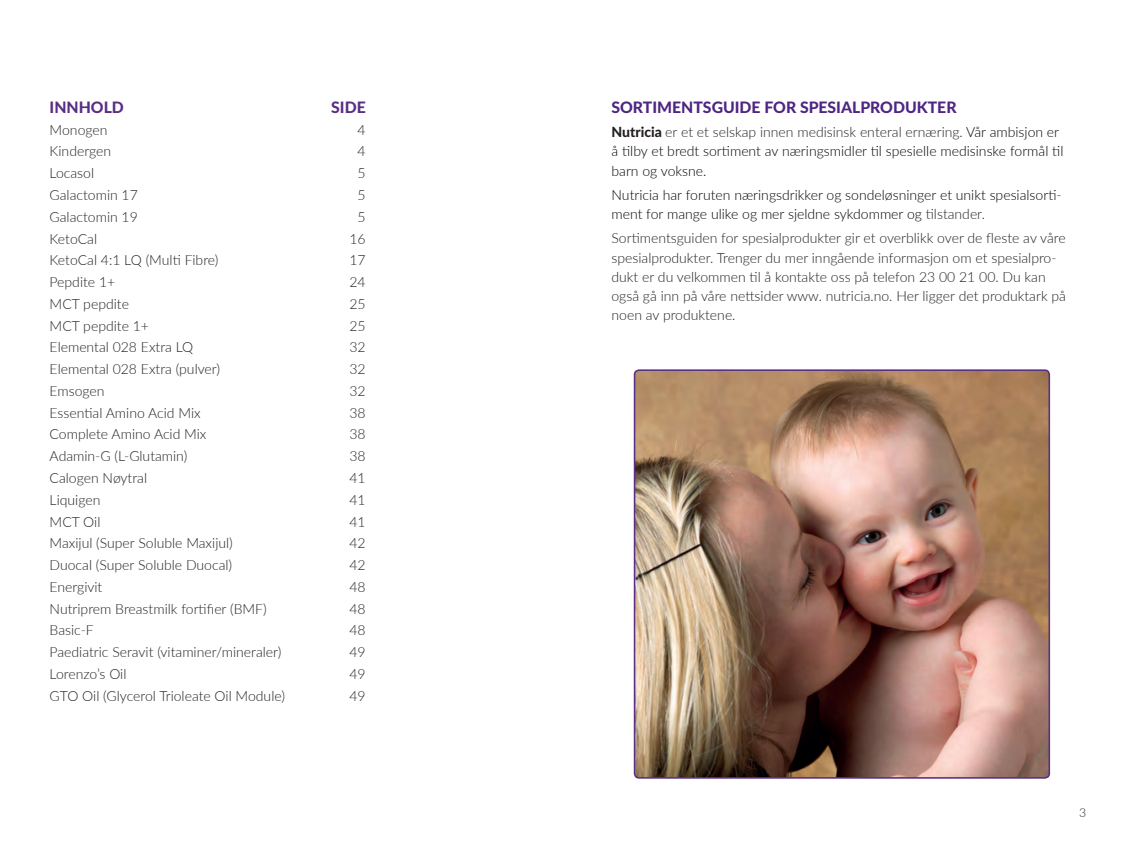
<style>
.page{position:relative;width:1122px;height:844px;background:#fff}
.page>*{position:absolute;margin:0;border:0;box-sizing:border-box;transform-origin:0 0}
.t1{font:800 15.75px "Lato";color:#4e2582}
.t2{font:800 15.75px "Lato";color:#592e84}
.t3{font:300 14px/19.2px "Lato";color:#231f20}
.t4{font:300 14px/19.2px "Lato";color:#000}
.t5{font:300 12.25px "Lato";color:#231f20}
.s1{font-weight:800;color:#231f20}
.s2{color:#231f20}
</style>
<div class="page">
<img style="left:636px;top:372px;width:410px;height:403px">
<div style="left:633px;top:369px;width:416px;height:409px;border:2px solid #592e84;border-radius:4px"></div>
<p class="t2" style="left:50px;top:95px;width:76px">INNHOLD</p>
<p class="t2" style="left:331px;top:95px;width:36px">SIDE</p>
<p class="t3" style="left:50px;top:119px;width:59px">Monogen</p>
<p class="t3" style="left:357px;top:119px;width:10px">4</p>
<p class="t3" style="left:50px;top:141px;width:63px">Kindergen</p>
<p class="t3" style="left:357px;top:141px;width:10px">4</p>
<p class="t3" style="left:50px;top:163px;width:46px">Locasol</p>
<p class="t3" style="left:357px;top:163px;width:10px">5</p>
<p class="t3" style="left:50px;top:185px;width:90px">Galactomin 17</p>
<p class="t3" style="left:357px;top:185px;width:10px">5</p>
<p class="t3" style="left:50px;top:206px;width:90px">Galactomin 19</p>
<p class="t3" style="left:357px;top:206px;width:10px">5</p>
<p class="t3" style="left:50px;top:228px;width:49px">KetoCal</p>
<p class="t3" style="left:349px;top:228px;width:18px">16</p>
<p class="t3" style="left:50px;top:250px;width:170px">KetoCal 4:1 LQ (Multi Fibre)</p>
<p class="t3" style="left:349px;top:250px;width:18px">17</p>
<p class="t3" style="left:50px;top:272px;width:67px">Pepdite 1+</p>
<p class="t3" style="left:349px;top:272px;width:18px">24</p>
<p class="t3" style="left:50px;top:293px;width:81px">MCT pepdite</p>
<p class="t3" style="left:349px;top:293px;width:18px">25</p>
<p class="t3" style="left:50px;top:315px;width:101px">MCT pepdite 1+</p>
<p class="t3" style="left:349px;top:315px;width:18px">25</p>
<p class="t3" style="left:50px;top:337px;width:145px">Elemental 028 Extra LQ</p>
<p class="t3" style="left:349px;top:337px;width:18px">32</p>
<p class="t3" style="left:50px;top:359px;width:172px">Elemental 028 Extra (pulver)</p>
<p class="t3" style="left:349px;top:359px;width:18px">32</p>
<p class="t3" style="left:50px;top:380px;width:56px">Emsogen</p>
<p class="t3" style="left:349px;top:380px;width:18px">32</p>
<p class="t3" style="left:50px;top:402px;width:153px">Essential Amino Acid Mix</p>
<p class="t3" style="left:349px;top:402px;width:18px">38</p>
<p class="t3" style="left:50px;top:424px;width:158px">Complete Amino Acid Mix</p>
<p class="t3" style="left:349px;top:424px;width:18px">38</p>
<p class="t3" style="left:50px;top:446px;width:139px">Adamin-G (L-Glutamin)</p>
<p class="t3" style="left:349px;top:446px;width:18px">38</p>
<p class="t3" style="left:50px;top:467px;width:99px">Calogen Nøytral</p>
<p class="t3" style="left:349px;top:467px;width:18px">41</p>
<p class="t3" style="left:50px;top:489px;width:52px">Liquigen</p>
<p class="t3" style="left:349px;top:489px;width:18px">41</p>
<p class="t3" style="left:50px;top:511px;width:52px">MCT Oil</p>
<p class="t3" style="left:349px;top:511px;width:18px">41</p>
<p class="t3" style="left:50px;top:533px;width:185px">Maxijul (Super Soluble Maxijul)</p>
<p class="t3" style="left:349px;top:533px;width:18px">42</p>
<p class="t3" style="left:50px;top:554px;width:184px">Duocal (Super Soluble Duocal)</p>
<p class="t3" style="left:349px;top:554px;width:18px">42</p>
<p class="t3" style="left:50px;top:576px;width:54px">Energivit</p>
<p class="t3" style="left:349px;top:576px;width:18px">48</p>
<p class="t3" style="left:50px;top:598px;width:219px">Nutriprem Breastmilk fortifier (BMF)</p>
<p class="t3" style="left:349px;top:598px;width:18px">48</p>
<p class="t3" style="left:50px;top:620px;width:46px">Basic-F</p>
<p class="t3" style="left:349px;top:620px;width:18px">48</p>
<p class="t3" style="left:50px;top:642px;width:233px">Paediatric Seravit (vitaminer/mineraler)</p>
<p class="t3" style="left:349px;top:642px;width:18px">49</p>
<p class="t3" style="left:50px;top:663px;width:78px">Lorenzo’s Oil</p>
<p class="t3" style="left:349px;top:663px;width:18px">49</p>
<p class="t3" style="left:50px;top:685px;width:237px">GTO Oil (Glycerol Trioleate Oil Module)</p>
<p class="t3" style="left:349px;top:685px;width:18px">49</p>
<p class="t1" style="left:611px;top:95px;width:346px">SORTIMENTSGUIDE FOR SPESIALPRODUKTER</p>
<p class="t4" style="left:611px;top:122px;width:453px"><span class="s1">Nutricia</span> <span class="s2">er et et selskap innen medisinsk enteral ernæring.</span> Vår ambisjon er å tilby et bredt sortiment av næringsmidler til spesielle medisinske formål til barn og voksne.</p>
<p class="t4" style="left:611px;top:185px;width:451px">Nutricia har foruten næringsdrikker og sondeløsninger et unikt spesialsorti&shy;ment for mange ulike og mer sjeldne sykdommer og <span class="s2">tilstander.</span></p>
<p class="t3" style="left:611px;top:228px;width:456px">Sortimentsguiden for spesialprodukter gir et overblikk over de fleste av våre spesialprodukter. Trenger du mer inngående informasjon om et spesialpro&shy;dukt er du velkommen til å kontakte oss på telefon 23 00 21 00. Du kan også gå inn på våre nettsider www. nutricia.no. Her ligger det produktark på noen av produktene.</p>
<p class="t5" style="left:1078px;top:804px;width:9px">3</p>
</div>
